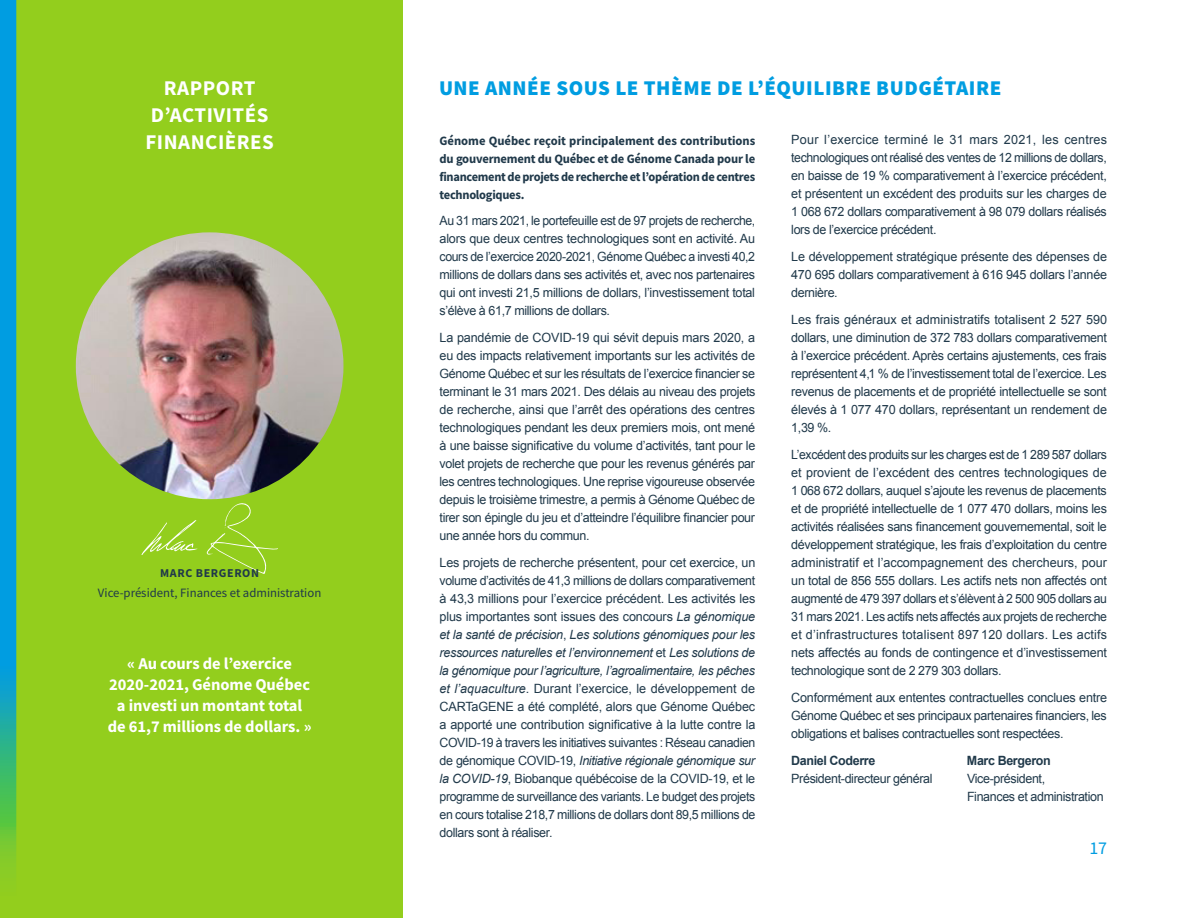
<style>
.page{position:relative;width:1188px;height:918px;background:#fff}
.page>*{position:absolute;margin:0;border:0;box-sizing:border-box;transform-origin:0 0}
.t1{font:900 21px "Source Sans Pro";letter-spacing:.025em;color:#009de1}
.t2{font:700 21px/27px "Source Sans Pro";letter-spacing:.025em;color:#fff;text-align:center}
.t3{font:18px "Source Sans Pro";color:#009de1}
.t4{font:700 16.5px/21px "Source Sans Pro";color:#fff;text-align:center}
.t5{font:12.75px/18px "Arial";letter-spacing:-.03em;color:#20394a;text-align:justify}
.t6{font:12.75px/18px "Arial";letter-spacing:-.03em;color:#20394a;text-align:justify;scale:.96 1}
.t7{font:700 12.75px/18px "Source Sans Pro";letter-spacing:-.025em;color:#20394a;text-align:justify}
.t8{font:12.75px "Source Sans Pro";color:#20394a}
.t9{font:700 12.75px "Arial";letter-spacing:-.03em;color:#20394a}
.t10{font:700 12px "Source Sans Pro";letter-spacing:.05em;color:#20394a}
.s1{font-style:italic}
</style>
<div class="page">
<div style="left:0;top:0;width:403px;height:918px;background:#93ce1d"></div>
<svg style="left:0;top:0;width:16px;height:867px;fill:#009de1"></svg>
<img style="left:76px;top:232px;width:267px;height:267px;border-radius:134px">
<svg style="left:206px;top:503px;width:72px;height:71px"></svg>
<svg style="left:141px;top:520px;width:57px;height:35px"></svg>
<h1 class="t2" style="left:145px;top:74px;width:130px">RAPPORT<br>D’ACTIVITÉS<br>FINANCIÈRES</h1>
<p class="t10" style="left:160px;top:565px;width:100px">MARC BERGERON</p>
<p class="t8" style="left:98px;top:585px;width:225px">Vice-président, Finances et administration</p>
<p class="t4" style="left:108px;top:653px;width:205px">« Au cours de l’exercice<br>2020-2021, Génome Québec a investi un montant total de 61,7 millions de dollars. »</p>
<h1 class="t1" style="left:439px;top:73px;width:564px">UNE ANNÉE SOUS LE THÈME DE L’ÉQUILIBRE BUDGÉTAIRE</h1>
<p class="t7" style="left:440px;top:131px;width:317px">Génome Québec reçoit principalement des contributions du gouvernement du Québec et de Génome Canada pour le financement de projets de recherche et l’opération de centres technologiques.</p>
<p class="t6" style="left:440px;top:212px;width:331px">Au 31 mars 2021, le portefeuille est de 97 projets de recherche, alors que deux centres technologiques sont en activité. Au cours de l’exercice 2020-2021, Génome Québec a investi 40,2 millions de dollars dans ses activités et, avec nos partenaires qui ont investi 21,5 millions de dollars, l’investissement total s’élève à 61,7 millions de dollars.</p>
<p class="t5" style="left:440px;top:329px;width:317px">La pandémie de COVID-19 qui sévit depuis mars 2020, a eu des impacts relativement importants sur les activités de Génome Québec et sur les résultats de l’exercice financier se terminant le 31 mars 2021. Des délais au niveau des projets de recherche, ainsi que l’arrêt des opérations des centres technologiques pendant les deux premiers mois, ont mené à une baisse significative du volume d’activités, tant pour le volet projets de recherche que pour les revenus générés par les centres technologiques. Une reprise vigoureuse observée depuis le troisième trimestre, a permis à Génome Québec de tirer son épingle du jeu et d’atteindre l’équilibre financier pour une année hors du commun.</p>
<p class="t5" style="left:440px;top:554px;width:317px">Les projets de recherche présentent, pour cet exercice, un volume d’activités de 41,3 millions de dollars comparativement à 43,3 millions pour l’exercice précédent. Les activités les plus importantes sont issues des concours <span class="s1">La génomique et la santé de précision</span>, <span class="s1">Les solutions génomiques pour les ressources naturelles et l’environnement</span> et <span class="s1">Les solutions de la génomique pour l’agriculture, l’agroalimentaire, les pêches et l’aquaculture</span>. Durant l’exercice, le développement de CARTaGENE a été complété, alors que Génome Québec a apporté une contribution significative à la lutte contre la COVID-19 à travers les initiatives suivantes : Réseau canadien de génomique COVID-19, <span class="s1">Initiative régionale génomique sur la COVID-19</span>, Biobanque québécoise de la COVID-19, et le programme de surveillance des variants. Le budget des projets en cours totalise 218,7 millions de dollars dont 89,5 millions de dollars sont à réaliser.</p>
<p class="t5" style="left:791px;top:131px;width:317px">Pour l’exercice terminé le 31 mars 2021, les centres technologiques ont réalisé des ventes de 12 millions de dollars, en baisse de 19 % comparativement à l’exercice précédent, et présentent un excédent des produits sur les charges de 1 068 672 dollars comparativement à 98 079 dollars réalisés lors de l’exercice précédent.</p>
<p class="t5" style="left:791px;top:248px;width:317px">Le développement stratégique présente des dépenses de 470 695 dollars comparativement à 616 945 dollars l’année dernière.</p>
<p class="t5" style="left:791px;top:311px;width:317px">Les frais généraux et administratifs totalisent 2 527 590 dollars, une diminution de 372 783 dollars comparativement à l’exercice précédent. Après certains ajustements, ces frais représentent 4,1 % de l’investissement total de l’exercice. Les revenus de placements et de propriété intellectuelle se sont élevés à 1 077 470 dollars, représentant un rendement de 1,39 %.</p>
<p class="t6" style="left:791px;top:446px;width:331px">L’excédent des produits sur les charges est de 1 289 587 dollars et provient de l’excédent des centres technologiques de 1 068 672 dollars, auquel s’ajoute les revenus de placements et de propriété intellectuelle de 1 077 470 dollars, moins les activités réalisées sans financement gouvernemental, soit le développement stratégique, les frais d’exploitation du centre administratif et l’accompagnement des chercheurs, pour un total de 856 555 dollars. Les actifs nets non affectés ont augmenté de 479 397 dollars et s’élèvent à 2 500 905 dollars au 31 mars 2021. Les actifs nets affectés aux projets de recherche et d’infrastructures totalisent 897 120 dollars. Les actifs nets affectés au fonds de contingence et d’investissement technologique sont de 2 279 303 dollars.</p>
<p class="t5" style="left:791px;top:689px;width:317px">Conformément aux ententes contractuelles conclues entre Génome Québec et ses principaux partenaires financiers, les obligations et balises contractuelles sont respectées.</p>
<p class="t9" style="left:791px;top:752px;width:86px">Daniel Coderre</p>
<p class="t5" style="left:791px;top:769px;width:143px">Président-directeur général</p>
<p class="t9" style="left:967px;top:752px;width:85px">Marc Bergeron</p>
<p class="t5" style="left:967px;top:770px;width:138px">Vice-président,<br>Finances et administration</p>
<h2 class="t3" style="left:1090px;top:837px;width:19px">17</h2>
</div>
